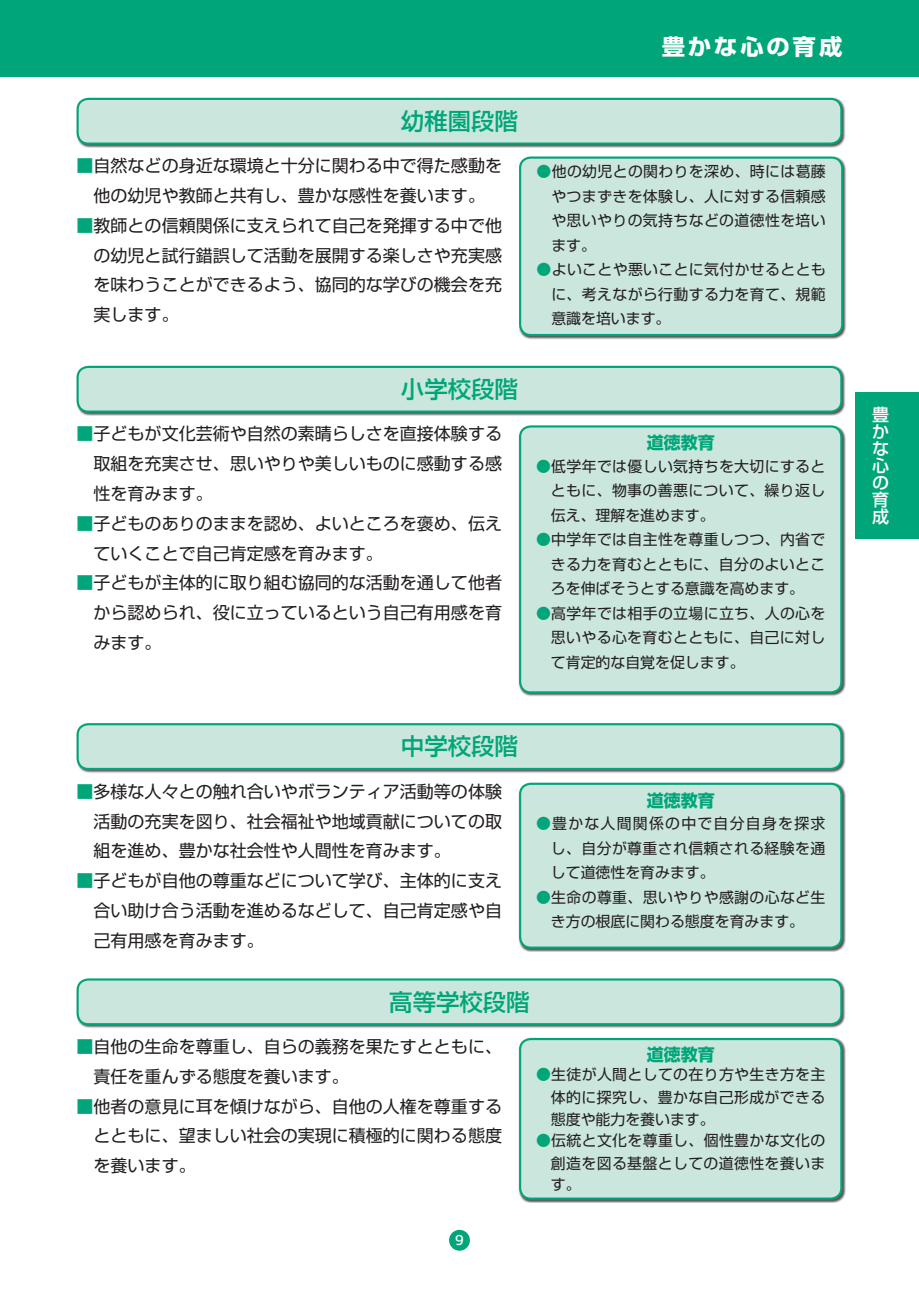
<style>
.page{position:relative;width:919px;height:1289px;background:#fff}
.page>*{position:absolute;margin:0;border:0;box-sizing:border-box;transform-origin:0 0}
.t1{font:500 23.4px "Shin Go Pro";color:#00a679}
.t2{font:700 22.05px "Shin Go Pro";letter-spacing:.115em;color:#fff;scale:1.06 1}
.t3{font:16.95px/29.7px "Shin Go Pro";color:#231f20;text-align:justify}
.t4{font:700 16.95px "Shin Go Pro";color:#00a679}
.t5{font:500 16.95px/17px "Shin Go Pro";color:#fff;text-align:justify}
.t6{font:14.85px/24.5px "Shin Go Pro";letter-spacing:.025em;color:#231f20;text-align:justify}
.t7{font:14.85px "Shin Go Pro";color:#231f20}
.t8{font:13.8px "Corporate Logo Medium";color:#fff}
.s1{color:#00a679}
</style>
<div class="page">
<div style="left:0;top:0;width:918px;height:76px;background:#00a679"></div>
<div style="left:449px;top:1229px;width:21px;height:21px;background:#00a679;border-radius:50%"></div>
<div style="left:518px;top:156px;width:328px;height:183px;background:#231f20;opacity:.75"></div>
<div style="left:520px;top:158px;width:322px;height:177px;background:#cbe7dd;border-radius:11px"></div>
<div style="left:519px;top:156px;width:324px;height:180px;border:2px solid #00a679;border-radius:11px"></div>
<div style="left:518px;top:425px;width:327px;height:271px;background:#231f20;opacity:.75"></div>
<div style="left:520px;top:426px;width:321px;height:266px;background:#cbe7dd;border-radius:11px"></div>
<div style="left:519px;top:425px;width:323px;height:268px;border:2px solid #00a679;border-radius:11px"></div>
<div style="left:76px;top:97px;width:769px;height:51px;background:#231f20;opacity:.75"></div>
<div style="left:78px;top:99px;width:763px;height:45px;background:#cbe7dd;border-radius:11px"></div>
<div style="left:77px;top:98px;width:765px;height:47px;border:2px solid #00a679;border-radius:11px"></div>
<div style="left:76px;top:365px;width:769px;height:51px;background:#231f20;opacity:.75"></div>
<div style="left:78px;top:367px;width:763px;height:44px;background:#cbe7dd;border-radius:11px"></div>
<div style="left:77px;top:366px;width:765px;height:46px;border:2px solid #00a679;border-radius:11px"></div>
<div style="left:518px;top:782px;width:327px;height:169px;background:#231f20;opacity:.75"></div>
<div style="left:520px;top:783px;width:321px;height:164px;background:#cbe7dd;border-radius:11px"></div>
<div style="left:519px;top:782px;width:323px;height:166px;border:2px solid #00a679;border-radius:11px"></div>
<div style="left:76px;top:722px;width:769px;height:51px;background:#231f20;opacity:.75"></div>
<div style="left:78px;top:724px;width:763px;height:45px;background:#cbe7dd;border-radius:11px"></div>
<div style="left:77px;top:723px;width:765px;height:47px;border:2px solid #00a679;border-radius:11px"></div>
<div style="left:76px;top:977px;width:769px;height:51px;background:#231f20;opacity:.75"></div>
<div style="left:78px;top:979px;width:763px;height:45px;background:#cbe7dd;border-radius:11px"></div>
<div style="left:77px;top:978px;width:765px;height:47px;border:2px solid #00a679;border-radius:11px"></div>
<div style="left:518px;top:1037px;width:327px;height:165px;background:#231f20;opacity:.75"></div>
<div style="left:520px;top:1039px;width:321px;height:159px;background:#cbe7dd;border-radius:11px"></div>
<div style="left:519px;top:1037px;width:323px;height:162px;border:2px solid #00a679;border-radius:11px"></div>
<div style="left:855px;top:392px;width:63px;height:147px;background:#00a679"></div>
<h2 class="t2" style="left:661px;top:29px;width:172px">豊かな心の育成</h2>
<h1 class="t1" style="left:401px;top:102px;width:118px">幼稚園段階</h1>
<p class="t3" style="left:77px;top:149px;width:427px;text-align:center"><span class="s1">■</span>自然などの身近な環境と十分に関わる中で得た感動を他の幼児や教師と共有し、豊かな感性を養います。</p>
<p class="t3" style="left:94px;top:208px;width:410px;text-indent:-17px"><span class="s1">■</span>教師との信頼関係に支えられて自己を発揮する中で他の幼児と試行錯誤して活動を展開する楽しさや充実感を味わうことができるよう、協同的な学びの機会を充実します。</p>
<p class="t6" style="left:551px;top:158px;width:276px;text-indent:-15px"><span class="s1">●</span>他の幼児との関わりを深め、時には葛藤やつまずきを体験し、人に対する信頼感や思いやりの気持ちなどの道徳性を培います。</p>
<p class="t6" style="left:551px;top:255px;width:276px;text-indent:-15px"><span class="s1">●</span>よいことや悪いことに気付かせるとともに、考えながら行動する力を育て、規範意識を培います。</p>
<h1 class="t1" style="left:401px;top:370px;width:118px">小学校段階</h1>
<p class="t3" style="left:94px;top:417px;width:410px;text-indent:-17px"><span class="s1">■</span>子どもが文化芸術や自然の素晴らしさを直接体験する取組を充実させ、思いやりや美しいものに感動する感性を育みます。</p>
<p class="t3" style="left:94px;top:506px;width:410px;text-indent:-17px"><span class="s1">■</span>子どものありのままを認め、よいところを褒め、伝えていくことで自己肯定感を育みます。</p>
<p class="t3" style="left:94px;top:566px;width:410px;text-indent:-17px"><span class="s1">■</span>子どもが主体的に取り組む協同的な活動を通して他者から認められ、役に立っているという自己有用感を育みます。</p>
<p class="t4" style="left:646px;top:429px;width:70px">道徳教育</p>
<p class="t6" style="left:551px;top:452px;width:276px;text-indent:-15px"><span class="s1">●</span>低学年では優しい気持ちを大切にするとともに、物事の善悪について、繰り返し伝え、理解を進めます。</p>
<p class="t6" style="left:551px;top:525px;width:276px;text-indent:-15px"><span class="s1">●</span>中学年では自主性を尊重しつつ、内省できる力を育むとともに、自分のよいところを伸ばそうとする意識を高めます。</p>
<p class="t6" style="left:551px;top:599px;width:276px;text-indent:-15px"><span class="s1">●</span>高学年では相手の立場に立ち、人の心を思いやる心を育むとともに、自己に対して肯定的な自覚を促します。</p>
<h1 class="t1" style="left:401px;top:727px;width:118px">中学校段階</h1>
<p class="t3" style="left:94px;top:774px;width:410px;text-indent:-17px"><span class="s1">■</span>多様な人々との触れ合いやボランティア活動等の体験活動の充実を図り、社会福祉や地域貢献についての取組を進め、豊かな社会性や人間性を育みます。</p>
<p class="t3" style="left:94px;top:863px;width:410px;text-indent:-17px"><span class="s1">■</span>子どもが自他の尊重などについて学び、主体的に支え合い助け合う活動を進めるなどして、自己肯定感や自己有用感を育みます。</p>
<p class="t4" style="left:646px;top:786px;width:70px">道徳教育</p>
<p class="t6" style="left:551px;top:809px;width:276px;text-indent:-15px"><span class="s1">●</span>豊かな人間関係の中で自分自身を探求し、自分が尊重され信頼される経験を通して道徳性を育みます。</p>
<p class="t6" style="left:536px;top:882px;width:291px;text-align:center"><span class="s1">●</span>生命の尊重、思いやりや感謝の心など生き方の根底に関わる態度を育みます。</p>
<h1 class="t1" style="left:389px;top:982px;width:142px">高等学校段階</h1>
<p class="t3" style="left:94px;top:1029px;width:410px;text-indent:-17px"><span class="s1">■</span>自他の生命を尊重し、自らの義務を果たすとともに、責任を重んずる態度を養います。</p>
<p class="t3" style="left:94px;top:1089px;width:410px;text-indent:-17px"><span class="s1">■</span>他者の意見に耳を傾けながら、自他の人権を尊重するとともに、望ましい社会の実現に積極的に関わる態度を養います。</p>
<p class="t4" style="left:646px;top:1041px;width:70px">道徳教育</p>
<p class="t6" style="left:536px;top:1061px;width:291px;line-height:22.8px;text-align:right"><span class="s1">●</span>生徒が人間としての在り方や生き方を主体的に探究し、豊かな自己形成ができる</p>
<p class="t7" style="left:551px;top:1106px;width:165px">態度や能力を養います。</p>
<p class="t6" style="left:536px;top:1126px;width:291px;line-height:22.8px;text-align:right"><span class="s1">●</span>伝統と文化を尊重し、個性豊かな文化の創造を図る基盤としての道徳性を養いま</p>
<p class="t6" style="left:551px;top:1170px;width:31px">す。</p>
<p class="t8" style="left:455px;top:1230px;width:10px">9</p>
<p class="t5" style="left:872px;top:404px;width:18px">豊かな心の育成</p>
</div>
